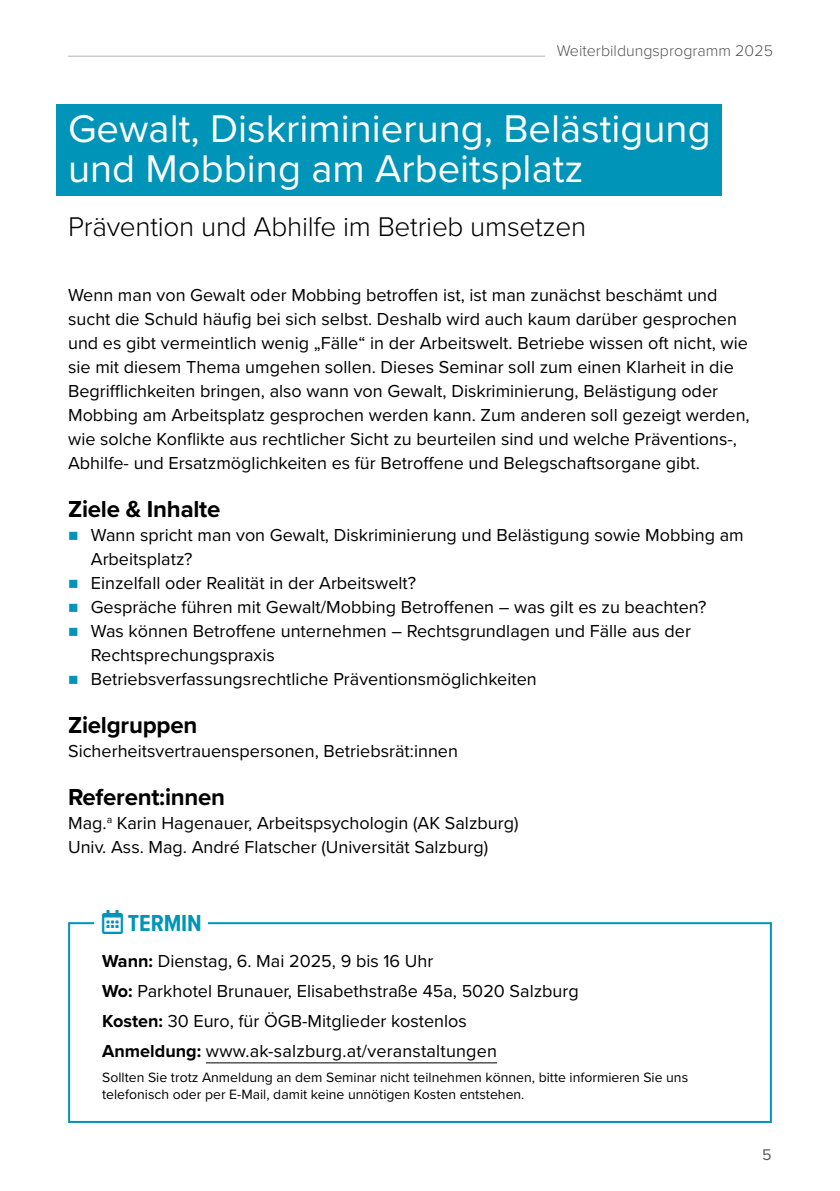
<style>
.page{position:relative;width:840px;height:1191px;background:#fff}
.page>*{position:absolute;margin:0;border:0;box-sizing:border-box;transform-origin:0 0}
.t1{font:40px/40px "Proxima Nova";color:#fff}
.t2{font:300 28px "Proxima Nova";letter-spacing:-.01em;color:#000}
.t3{font:700 24px "Proxima Nova";letter-spacing:-.01em;color:#000}
.t4{font:700 24px "Proxima Nova Cond";letter-spacing:-.005em;color:#0094b9}
.t5{font:18px/24px "Proxima Nova";color:#000}
.t6{font:300 16px "Proxima Nova";color:#565656}
.t7{font:16px "Proxima Nova";color:#565656}
.t8{font:14px/16.8px "Proxima Nova";color:#000}
.s1{color:#0094b9}
.s2{font-weight:700}
</style>
<div class="page">
<hr style="left:68px;top:56px;width:476px;height:1px;background:#b1b2b3">
<div style="left:57px;top:104px;width:664px;height:92px;background:#0094b9"></div>
<div style="left:68px;top:922px;width:703px;height:201px;border:2px solid #0094b9"></div>
<div style="left:94px;top:912px;width:113px;height:24px;background:#fff"></div>
<hr style="left:206px;top:1062px;width:290px;height:1px;background:#000">
<p class="t6" style="left:556px;top:39px;width:218px">Weiterbildungsprogramm 2025</p>
<h1 class="t1" style="left:68px;top:107px;width:643px">Gewalt, Diskriminierung, Belästigung und Mobbing am Arbeitsplatz</h1>
<h2 class="t2" style="left:68px;top:206px;width:519px">Prävention und Abhilfe im Betrieb umsetzen</h2>
<p class="t5" style="left:68px;top:282px;width:682px">Wenn man von Gewalt oder Mobbing betroffen ist, ist man zunächst beschämt und sucht die Schuld häufig bei sich selbst. Deshalb wird auch kaum darüber gesprochen und es gibt vermeintlich wenig „Fälle“ in der Arbeitswelt. Betriebe wissen oft nicht, wie sie mit diesem Thema umgehen sollen. Dieses Seminar soll zum einen Klarheit in die Begrifflichkeiten bringen, also wann von Gewalt, Diskriminierung, Belästigung oder Mobbing am Arbeitsplatz gesprochen werden kann. Zum anderen soll gezeigt werden, wie solche Konflikte aus rechtlicher Sicht zu beurteilen sind und welche Präventions-, Abhilfe- und Ersatzmöglichkeiten es für Betroffene und Belegschaftsorgane gibt.</p>
<h3 class="t3" style="left:68px;top:491px;width:154px">Ziele &amp; Inhalte</h3>
<p class="t5" style="left:91px;top:522px;width:654px;text-indent:-23px"><span class="s1">■</span> Wann spricht man von Gewalt, Diskriminierung und Belästigung sowie Mobbing am<br>Arbeitsplatz?</p>
<p class="t5" style="left:68px;top:570px;width:349px"><span class="s1">■</span> Einzelfall oder Realität in der Arbeitswelt?</p>
<p class="t5" style="left:68px;top:594px;width:639px"><span class="s1">■</span> Gespräche führen mit Gewalt/Mobbing Betroffenen – was gilt es zu beachten?</p>
<p class="t5" style="left:91px;top:618px;width:601px;text-indent:-23px"><span class="s1">■</span> Was können Betroffene unternehmen – Rechtsgrundlagen und Fälle aus der<br>Rechtsprechungspraxis</p>
<p class="t5" style="left:68px;top:666px;width:470px"><span class="s1">■</span> Betriebsverfassungsrechtliche Präventionsmöglichkeiten</p>
<h3 class="t3" style="left:68px;top:707px;width:131px">Zielgruppen</h3>
<p class="t5" style="left:68px;top:738px;width:391px">Sicherheitsvertrauenspersonen, Betriebsrät:innen</p>
<h3 class="t3" style="left:68px;top:779px;width:158px">Referent:innen</h3>
<p class="t5" style="left:68px;top:810px;width:451px">Mag.<sup>a</sup> Karin Hagenauer, Arbeitspsychologin (AK Salzburg)<br>Univ. Ass. Mag. André Flatscher (Universität Salzburg)</p>
<h3 class="t4" style="left:128px;top:905px;width:75px">TERMIN</h3>
<p class="t5" style="left:102px;top:945px;width:478px;line-height:30px"><span class="s2">Wann:</span> Dienstag, 6. Mai 2025, 9 bis 16 Uhr<br><span class="s2">Wo:</span> Parkhotel Brunauer, Elisabethstraße 45a, 5020 Salzburg <span class="s2">Kosten:</span> 30 Euro, für ÖGB-Mitglieder kostenlos<br><span class="s2">Anmeldung:</span> www.ak-salzburg.at/veranstaltungen</p>
<p class="t8" style="left:102px;top:1068px;width:587px">Sollten Sie trotz Anmeldung an dem Seminar nicht teilnehmen können, bitte informieren Sie uns telefonisch oder per E-Mail, damit keine unnötigen Kosten entstehen.</p>
<p class="t7" style="left:761px;top:1142px;width:11px">5</p>
</div>
